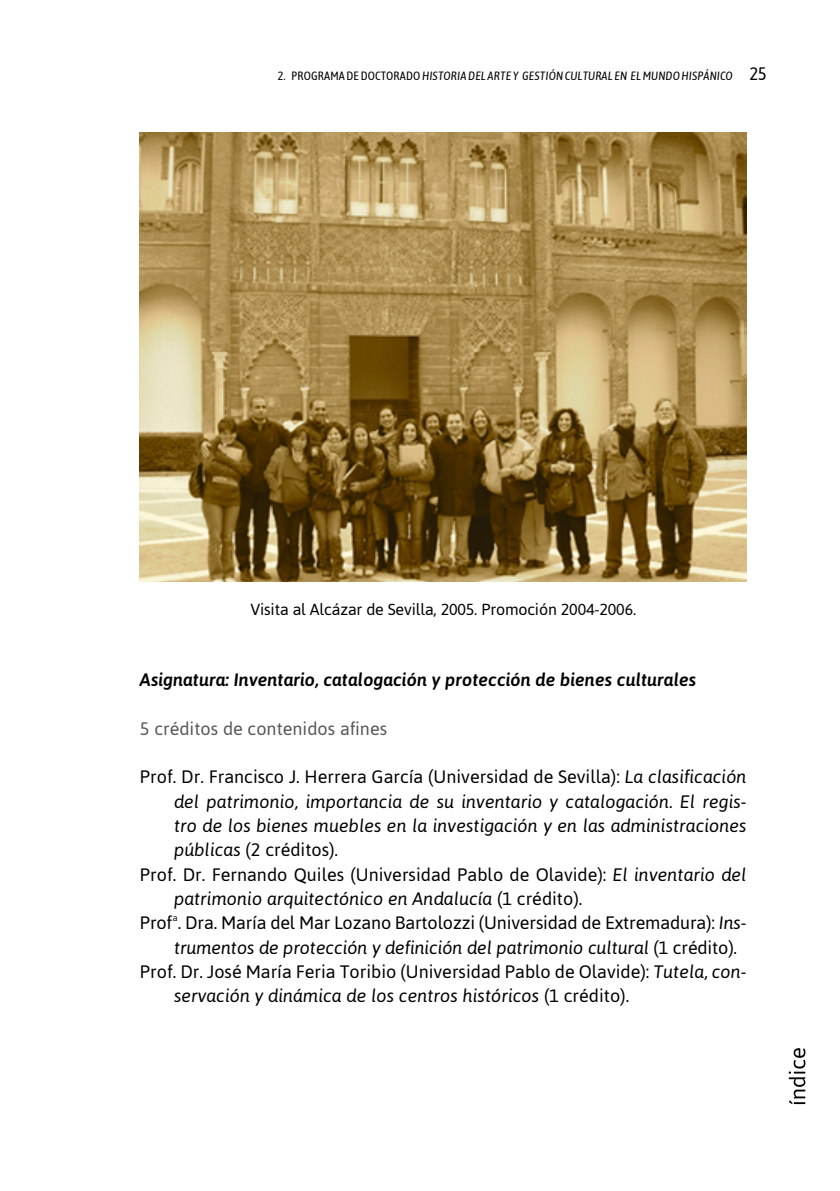
<style>
.page{position:relative;width:840px;height:1191px;background:#fff}
.page>*{position:absolute;margin:0;border:0;box-sizing:border-box;transform-origin:0 0}
.t1{font:18px "Asap";color:#000}
.t2{font:italic 18px "Asap";color:#000}
.t3{font:italic 500 18px "Asap";color:#000}
.t4{font:18px "Asap";color:#575756}
.t5{font:16px "Asap";letter-spacing:-.01em;color:#000}
.t6{font:italic 12px "Asap Condensed";letter-spacing:.01em;color:#000}
.t7{font:12px "Asap Condensed";color:#000}
.s1{font-style:normal;font-size:18px}
.s2{font-style:italic}
.s3{font-style:normal}
</style>
<div class="page">
<img style="left:140px;top:132px;width:606px;height:449px">
<svg style="left:788px;top:1048px;width:17px;height:56px"></svg>
<p class="t7" style="left:278px;top:68px;width:28px">2. PROGRAMA</p>
<p class="t7" style="left:346px;top:68px;width:22px">DE DOCTORADO</p>
<p class="t6" style="left:422px;top:68px;width:345px">HISTORIA DEL ARTE Y GESTIÓN CULTURAL EN EL MUNDO HISPÁNICO <span class="s1">25</span></p>
<p class="t5" style="left:250px;top:598px;width:387px">Visita al Alcázar de Sevilla, 2005. Promoción 2004-2006.</p>
<p class="t3" style="left:140px;top:667px;width:557px">Asignatura: Inventario, catalogación y protección de bienes culturales</p>
<p class="t4" style="left:140px;top:716px;width:248px">5 créditos de contenidos afines</p>
<p class="t1" style="left:140px;top:765px;width:607px">Prof. Dr. Francisco J. Herrera García (Universidad de Sevilla): <span class="s2">La clasificación</span></p>
<p class="t2" style="left:174px;top:789px;width:573px">del patrimonio, importancia de su inventario y catalogación. El regis-</p>
<p class="t2" style="left:174px;top:813px;width:573px">tro de los bienes muebles en la investigación y en las administraciones</p>
<p class="t1" style="left:174px;top:838px;width:165px"><span class="s2">públicas</span> (2 créditos).</p>
<p class="t1" style="left:140px;top:862px;width:607px">Prof. Dr. Fernando Quiles (Universidad Pablo de Olavide): <span class="s2">El inventario del</span></p>
<p class="t2" style="left:174px;top:886px;width:409px">patrimonio arquitectónico en Andalucía <span class="s3">(1 crédito).</span></p>
<p class="t1" style="left:140px;top:911px;width:607px">Profª. Dra. María del Mar Lozano Bartolozzi (Universidad de Extremadura): <span class="s2">Ins-</span></p>
<p class="t2" style="left:174px;top:935px;width:564px">trumentos de protección y definición del patrimonio cultural <span class="s3">(1 crédito).</span></p>
<p class="t1" style="left:140px;top:959px;width:607px">Prof. Dr. José María Feria Toribio (Universidad Pablo de Olavide): <span class="s2">Tutela, con-</span></p>
<p class="t2" style="left:174px;top:984px;width:456px">servación y dinámica de los centros históricos <span class="s3">(1 crédito).</span></p>
</div>
